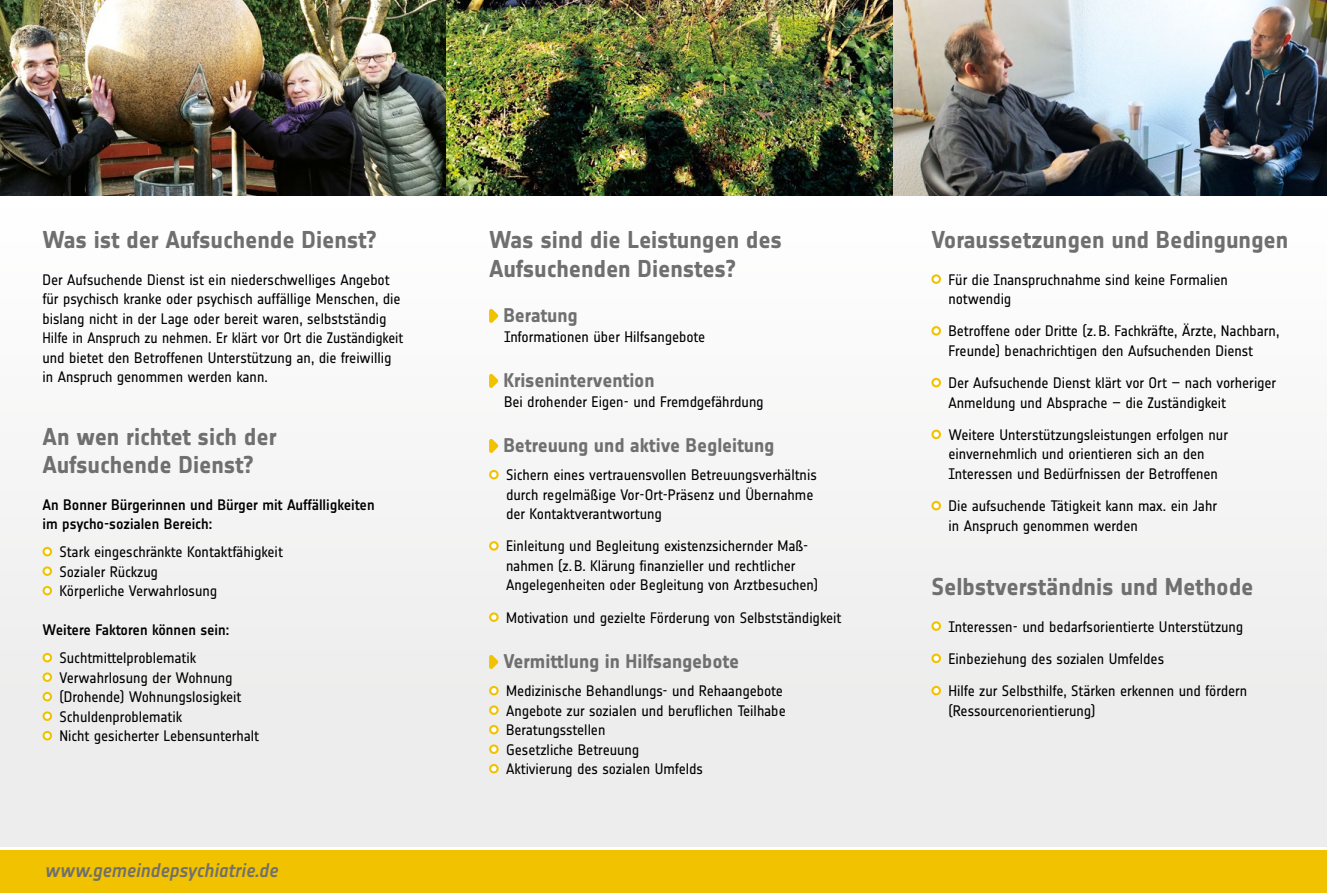
<style>
.page{position:relative;width:1327px;height:893px;background:#fff}
.page>*{position:absolute;margin:0;border:0;box-sizing:border-box;transform-origin:0 0}
.t1{font:700 24px/28.5px "Notes Esa";letter-spacing:-.005em;color:#706f6f}
.t2{font:700 19.5px "Notes Esa";letter-spacing:-.005em;color:#706f6f}
.t3{font:italic 500 19.5px "Notes";letter-spacing:-.005em;color:#706f6f}
.t4{font:15px/19.5px "Notes";letter-spacing:-.005em;color:#000}
.t5{font:500 15px/19.5px "Notes";letter-spacing:-.005em;color:#000}
</style>
<div class="page">
<div style="left:0;top:196px;width:1327px;height:650px;background:#f3f3f3"></div>
<div style="left:0;top:850px;width:1327px;height:43px;background:#f1c200"></div>
<div style="left:44px;top:548px;width:7px;height:7px;background:#fff;border-radius:50%"></div>
<div style="left:43px;top:547px;width:9px;height:9px;border:2px solid #f1c200;border-radius:50%"></div>
<div style="left:44px;top:567px;width:7px;height:8px;background:#fff;border-radius:50%"></div>
<div style="left:43px;top:566px;width:9px;height:10px;border:2px solid #f1c200;border-radius:50%"></div>
<div style="left:44px;top:587px;width:7px;height:7px;background:#fff;border-radius:50%"></div>
<div style="left:43px;top:586px;width:9px;height:9px;border:2px solid #f1c200;border-radius:50%"></div>
<div style="left:44px;top:654px;width:7px;height:7px;background:#fff;border-radius:50%"></div>
<div style="left:43px;top:653px;width:9px;height:9px;border:2px solid #f1c200;border-radius:50%"></div>
<div style="left:44px;top:673px;width:7px;height:8px;background:#fff;border-radius:50%"></div>
<div style="left:43px;top:672px;width:9px;height:10px;border:2px solid #f1c200;border-radius:50%"></div>
<div style="left:44px;top:693px;width:7px;height:7px;background:#fff;border-radius:50%"></div>
<div style="left:43px;top:692px;width:9px;height:9px;border:2px solid #f1c200;border-radius:50%"></div>
<div style="left:44px;top:712px;width:7px;height:8px;background:#fff;border-radius:50%"></div>
<div style="left:43px;top:711px;width:9px;height:10px;border:2px solid #f1c200;border-radius:50%"></div>
<div style="left:44px;top:732px;width:7px;height:7px;background:#fff;border-radius:50%"></div>
<div style="left:43px;top:731px;width:9px;height:9px;border:2px solid #f1c200;border-radius:50%"></div>
<svg style="left:489px;top:309px;width:9px;height:14px"></svg>
<svg style="left:489px;top:374px;width:9px;height:14px"></svg>
<svg style="left:489px;top:439px;width:9px;height:14px"></svg>
<div style="left:490px;top:471px;width:7px;height:7px;background:#fff;border-radius:50%"></div>
<div style="left:489px;top:470px;width:10px;height:9px;border:2px solid #f1c200;border-radius:50%"></div>
<div style="left:490px;top:542px;width:7px;height:8px;background:#fff;border-radius:50%"></div>
<div style="left:489px;top:541px;width:10px;height:10px;border:2px solid #f1c200;border-radius:50%"></div>
<div style="left:490px;top:613px;width:7px;height:8px;background:#fff;border-radius:50%"></div>
<div style="left:489px;top:612px;width:10px;height:10px;border:2px solid #f1c200;border-radius:50%"></div>
<svg style="left:489px;top:655px;width:9px;height:14px"></svg>
<div style="left:490px;top:687px;width:7px;height:7px;background:#fff;border-radius:50%"></div>
<div style="left:489px;top:686px;width:10px;height:9px;border:2px solid #f1c200;border-radius:50%"></div>
<div style="left:490px;top:706px;width:7px;height:8px;background:#fff;border-radius:50%"></div>
<div style="left:489px;top:705px;width:10px;height:10px;border:2px solid #f1c200;border-radius:50%"></div>
<div style="left:490px;top:726px;width:7px;height:7px;background:#fff;border-radius:50%"></div>
<div style="left:489px;top:725px;width:10px;height:9px;border:2px solid #f1c200;border-radius:50%"></div>
<div style="left:490px;top:745px;width:7px;height:8px;background:#fff;border-radius:50%"></div>
<div style="left:489px;top:744px;width:10px;height:10px;border:2px solid #f1c200;border-radius:50%"></div>
<div style="left:490px;top:765px;width:7px;height:7px;background:#fff;border-radius:50%"></div>
<div style="left:489px;top:764px;width:10px;height:9px;border:2px solid #f1c200;border-radius:50%"></div>
<div style="left:932px;top:275px;width:8px;height:8px;background:#fff;border-radius:50%"></div>
<div style="left:931px;top:274px;width:10px;height:10px;border:2px solid #f1c200;border-radius:50%"></div>
<div style="left:932px;top:327px;width:8px;height:8px;background:#fff;border-radius:50%"></div>
<div style="left:931px;top:326px;width:10px;height:10px;border:2px solid #f1c200;border-radius:50%"></div>
<div style="left:932px;top:379px;width:8px;height:7px;background:#fff;border-radius:50%"></div>
<div style="left:931px;top:378px;width:10px;height:9px;border:2px solid #f1c200;border-radius:50%"></div>
<div style="left:932px;top:431px;width:8px;height:7px;background:#fff;border-radius:50%"></div>
<div style="left:931px;top:430px;width:10px;height:9px;border:2px solid #f1c200;border-radius:50%"></div>
<div style="left:932px;top:502px;width:8px;height:7px;background:#fff;border-radius:50%"></div>
<div style="left:931px;top:501px;width:10px;height:9px;border:2px solid #f1c200;border-radius:50%"></div>
<div style="left:932px;top:622px;width:8px;height:8px;background:#fff;border-radius:50%"></div>
<div style="left:931px;top:621px;width:10px;height:10px;border:2px solid #f1c200;border-radius:50%"></div>
<div style="left:932px;top:655px;width:8px;height:7px;background:#fff;border-radius:50%"></div>
<div style="left:931px;top:654px;width:10px;height:9px;border:2px solid #f1c200;border-radius:50%"></div>
<div style="left:932px;top:687px;width:8px;height:7px;background:#fff;border-radius:50%"></div>
<div style="left:931px;top:686px;width:10px;height:9px;border:2px solid #f1c200;border-radius:50%"></div>
<img style="left:0;top:0;width:1327px;height:196px">
<h1 class="t1" style="left:43px;top:226px;width:336px">Was ist der Aufsuchende Dienst?</h1>
<p class="t4" style="left:43px;top:270px;width:362px">Der Aufsuchende Dienst ist ein niederschwelliges Angebot für psychisch kranke oder psychisch auffällige Menschen, die bislang nicht in der Lage oder bereit waren, selbstständig Hilfe in Anspruch zu nehmen. Er klärt vor Ort die Zuständigkeit und bietet den Betroffenen Unterstützung an, die freiwillig in Anspruch genommen werden kann.</p>
<h1 class="t1" style="left:43px;top:422px;width:235px">An wen richtet sich der<br>Aufsuchende Dienst?</h1>
<p class="t5" style="left:43px;top:495px;width:334px">An Bonner Bürgerinnen und Bürger mit Auffälligkeiten im psycho-sozialen Bereich:</p>
<p class="t4" style="left:60px;top:542px;width:225px">Stark eingeschränkte Kontaktfähigkeit<br>Sozialer Rückzug<br>Körperliche Verwahrlosung</p>
<p class="t5" style="left:43px;top:620px;width:188px">Weitere Faktoren können sein:</p>
<p class="t4" style="left:60px;top:648px;width:201px">Suchtmittelproblematik<br>Verwahrlosung der Wohnung (Drohende) Wohnungslosigkeit<br>Schuldenproblematik<br>Nicht gesicherter Lebensunterhalt</p>
<h2 class="t3" style="left:45px;top:859px;width:235px">www.gemeindepsychiatrie.de</h2>
<h1 class="t1" style="left:489px;top:226px;width:295px">Was sind die Leistungen des<br>Aufsuchenden Dienstes?</h1>
<h2 class="t2" style="left:503px;top:304px;width:76px">Beratung</h2>
<p class="t4" style="left:504px;top:327px;width:203px">Informationen über Hilfsangebote</p>
<h2 class="t2" style="left:503px;top:369px;width:153px">Krisenintervention</h2>
<p class="t4" style="left:504px;top:392px;width:261px">Bei drohender Eigen- und Fremdgefährdung</p>
<h2 class="t2" style="left:503px;top:434px;width:273px">Betreuung und aktive Begleitung</h2>
<p class="t4" style="left:506px;top:465px;width:312px">Sichern eines vertrauensvollen Betreuungsverhältnis durch regelmäßige Vor-Ort-Präsenz und Übernahme der Kontaktverantwortung</p>
<p class="t4" style="left:506px;top:536px;width:314px">Einleitung und Begleitung existenzsichernder Maß&shy;nahmen (z.B. Klärung finanzieller und rechtlicher<br>Angelegenheiten oder Begleitung von Arztbesuchen)</p>
<p class="t4" style="left:506px;top:608px;width:337px">Motivation und gezielte Förderung von Selbstständigkeit</p>
<h2 class="t2" style="left:503px;top:650px;width:237px">Vermittlung in Hilfsangebote</h2>
<p class="t4" style="left:506px;top:681px;width:281px">Medizinische Behandlungs- und Rehaangebote Angebote zur sozialen und beruflichen Teilhabe Beratungsstellen<br>Gesetzliche Betreuung<br>Aktivierung des sozialen Umfelds</p>
<h1 class="t1" style="left:931px;top:226px;width:358px">Voraussetzungen und Bedingungen</h1>
<p class="t4" style="left:948px;top:270px;width:281px">Für die Inanspruchnahme sind keine Formalien notwendig</p>
<p class="t4" style="left:948px;top:321px;width:332px">Betroffene oder Dritte (z.B. Fachkräfte, Ärzte, Nachbarn,<br>Freunde) benachrichtigen den Aufsuchenden Dienst</p>
<p class="t4" style="left:948px;top:373px;width:329px">Der Aufsuchende Dienst klärt vor Ort – nach vorheriger<br>Anmeldung und Absprache – die Zuständigkeit</p>
<p class="t4" style="left:948px;top:425px;width:281px">Weitere Unterstützungsleistungen erfolgen nur einvernehmlich und orientieren sich an den<br>Interessen und Bedürfnissen der Betroffenen</p>
<p class="t4" style="left:948px;top:496px;width:270px">Die aufsuchende Tätigkeit kann max. ein Jahr in Anspruch genommen werden</p>
<h1 class="t1" style="left:931px;top:573px;width:324px">Selbstverständnis und Methode</h1>
<p class="t4" style="left:948px;top:610px;width:300px;line-height:32.2px">Interessen- und bedarfsorientierte Unterstützung<br>Einbeziehung des sozialen Umfeldes<br>Hilfe zur Selbsthilfe, Stärken erkennen und fördern</p>
<p class="t4" style="left:948px;top:701px;width:149px">(Ressourcenorientierung)</p>
</div>
